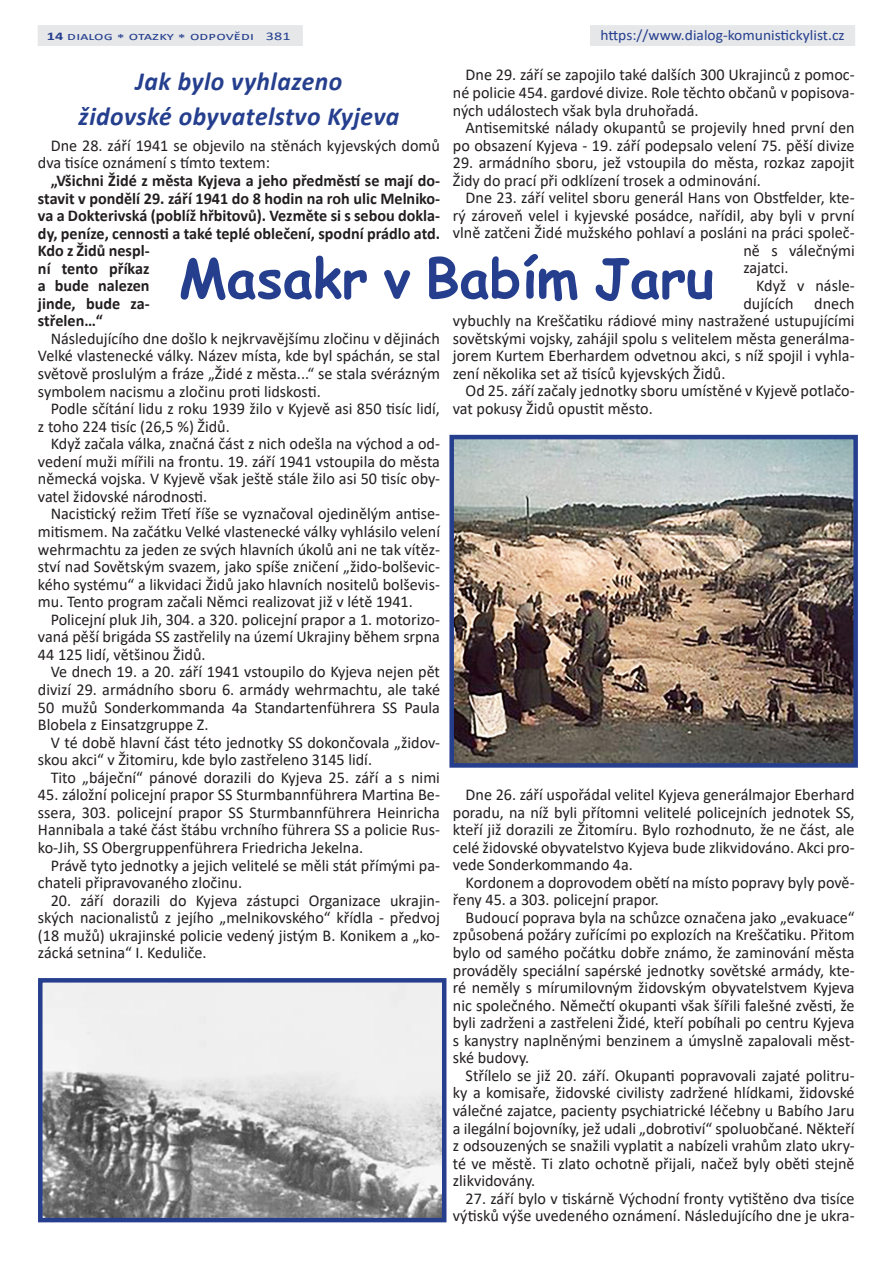
<style>
.page{position:relative;width:893px;height:1263px;background:#fff}
.page>*{position:absolute;margin:0;border:0;box-sizing:border-box;transform-origin:0 0}
.dialog_1{font:700 54px "Comic Sans MS";color:#253f8e}
.mezititulky{font:italic 700 26.25px "Calibri";letter-spacing:.02em;color:#253f8e}
.zakladni_dialog{font:16.5px/17.5px "Calibri";color:#231f20;text-align:justify}
.zakladni_dialog-2{font:700 16.5px/17.5px "Calibri";color:#231f20}
.zakladni_dialog-3{font:14.85px "Calibri";color:#253f8e;scale:1.04 1}
.zakladni_dialog-4{font:11.7px "Calibri";letter-spacing:.01em;color:#253f8e;scale:1.38 1}
.s1{font-weight:700}
</style>
<div class="page">
<div style="left:38px;top:26px;width:264px;height:20px;background:#e6e7e9"></div>
<div style="left:590px;top:26px;width:265px;height:20px;background:#e6e7e9"></div>
<img style="left:454px;top:440px;width:399px;height:323px">
<div style="left:449px;top:435px;width:409px;height:333px;border:4px solid #253f8e"></div>
<img style="left:43px;top:983px;width:398px;height:234px">
<div style="left:38px;top:978px;width:408px;height:244px;border:4px solid #253f8e"></div>
<p class="zakladni_dialog-4" style="left:47px;top:28px;width:178px"><span class="s1">14</span> dialog * otazky * odpovědi 381</p>
<p class="zakladni_dialog-3" style="left:600px;top:25px;width:236px">https://www.dialog-komunistickylist.cz</p>
<p class="mezititulky" style="left:136px;top:63px;width:208px">Jak bylo vyhlazeno</p>
<p class="mezititulky" style="left:79px;top:98px;width:322px">židovské obyvatelstvo Kyjeva</p>
<p class="zakladni_dialog" style="left:38px;top:136px;width:404px;text-indent:13px">Dne 28. září 1941 se objevilo na stěnách kyjevských domů dva tisíce oznámení s tímto textem:</p>
<p class="zakladni_dialog-2" style="left:38px;top:171px;width:404px;text-indent:13px">„Všichni Židé z města Kyjeva a jeho předměstí se mají do&shy;stavit v pondělí 29. září 1941 do 8 hodin na roh ulic Melniko&shy;va a Dokterivská (poblíž hřbitovů). Vezměte si s sebou dokla&shy;dy, peníze, cennosti a také teplé oblečení, spodní prádlo atd.<br>Kdo z Židů nespl-<br>ní tento příkaz<br>a bude nalezen<br>jinde, bude za-<br>střelen…“</p>
<p class="zakladni_dialog" style="left:38px;top:329px;width:404px;text-indent:13px">Následujícího dne došlo k nejkrvavějšímu zločinu v dějinách Velké vlastenecké války. Název místa, kde byl spáchán, se stal světově proslulým a fráze „Židé z města...“ se stala svérázným symbolem nacismu a zločinu proti lidskosti.</p>
<p class="zakladni_dialog" style="left:38px;top:399px;width:403px;text-indent:13px">Podle sčítání lidu z roku 1939 žilo v Kyjevě asi 850 tisíc lidí, z toho 224 tisíc (26,5 %) Židů.</p>
<p class="zakladni_dialog" style="left:38px;top:435px;width:404px;text-indent:13px">Když začala válka, značná část z nich odešla na východ a od&shy;vedení muži mířili na frontu. 19. září 1941 vstoupila do města německá vojska. V Kyjevě však ještě stále žilo asi 50 tisíc oby&shy;vatel židovské národnosti.</p>
<p class="zakladni_dialog" style="left:38px;top:505px;width:404px;text-indent:13px">Nacistický režim Třetí říše se vyznačoval ojedinělým antise&shy;mitismem. Na začátku Velké vlastenecké války vyhlásilo velení wehrmachtu za jeden ze svých hlavních úkolů ani ne tak vítěz&shy;ství nad Sovětským svazem, jako spíše zničení „žido-bolševic&shy;kého systému“ a likvidaci Židů jako hlavních nositelů bolševis&shy;mu. Tento program začali Němci realizovat již v létě 1941.</p>
<p class="zakladni_dialog" style="left:38px;top:610px;width:404px;text-indent:13px">Policejní pluk Jih, 304. a 320. policejní prapor a 1. motorizo&shy;vaná pěší brigáda SS zastřelily na území Ukrajiny během srpna 44 125 lidí, většinou Židů.</p>
<p class="zakladni_dialog" style="left:38px;top:663px;width:404px;text-indent:13px">Ve dnech 19. a 20. září 1941 vstoupilo do Kyjeva nejen pět divizí 29. armádního sboru 6. armády wehrmachtu, ale také 50 mužů Sonderkommanda 4a Standartenführera SS Paula Blobela z Einsatzgruppe Z.</p>
<p class="zakladni_dialog" style="left:38px;top:733px;width:404px;text-indent:13px">V té době hlavní část této jednotky SS dokončovala „židov&shy;skou akci“ v Žitomiru, kde bylo zastřeleno 3145 lidí.</p>
<p class="zakladni_dialog" style="left:51px;top:768px;width:391px">Tito „báječní“ pánové dorazili do Kyjeva 25. září a s nimi</p>
<p class="zakladni_dialog" style="left:38px;top:786px;width:404px">45. záložní policejní prapor SS Sturmbannführera Martina Be&shy;ssera, 303. policejní prapor SS Sturmbannführera Heinricha Hannibala a také část štábu vrchního führera SS a policie Rus&shy;ko-Jih, SS Obergruppenführera Friedricha Jekelna.</p>
<p class="zakladni_dialog" style="left:38px;top:856px;width:404px;text-indent:13px">Právě tyto jednotky a jejich velitelé se měli stát přímými pa&shy;chateli připravovaného zločinu.</p>
<p class="zakladni_dialog" style="left:38px;top:891px;width:404px;text-indent:13px">20. září dorazili do Kyjeva zástupci Organizace ukrajin&shy;ských nacionalistů z jejího „melnikovského“ křídla - předvoj (18 mužů) ukrajinské policie vedený jistým B. Konikem a „ko&shy;zácká setnina“ I. Keduliče.</p>
<p class="zakladni_dialog" style="left:453px;top:66px;width:403px;text-indent:13px">Dne 29. září se zapojilo také dalších 300 Ukrajinců z pomoc&shy;né policie 454. gardové divize. Role těchto občanů v popisova&shy;ných událostech však byla druhořadá.</p>
<p class="zakladni_dialog" style="left:453px;top:118px;width:403px;text-align:right">Antisemitské nálady okupantů se projevily hned první den po obsazení Kyjeva - 19. září podepsalo velení 75. pěší divize</p>
<p class="zakladni_dialog" style="left:453px;top:153px;width:403px">29. armádního sboru, jež vstoupila do města, rozkaz zapojit<br>Židy do prací při odklízení trosek a odminování.</p>
<p class="zakladni_dialog" style="left:466px;top:189px;width:391px">Dne 23. září velitel sboru generál Hans von Obstfelder, kte-</p>
<p class="zakladni_dialog" style="left:453px;top:206px;width:403px">rý zároveň velel i kyjevské posádce, nařídil, aby byli v první</p>
<p class="zakladni_dialog" style="left:453px;top:224px;width:403px">vlně zatčeni Židé mužského pohlaví a posláni na práci společ-</p>
<p class="zakladni_dialog" style="left:743px;top:241px;width:113px">ně s válečnými</p>
<p class="zakladni_dialog" style="left:743px;top:259px;width:47px">zajatci.</p>
<p class="zakladni_dialog" style="left:756px;top:276px;width:100px">Když v násle-</p>
<p class="zakladni_dialog" style="left:743px;top:294px;width:113px">dujících dnech</p>
<p class="zakladni_dialog" style="left:453px;top:311px;width:403px">vybuchly na Kreščatiku rádiové miny nastražené ustupujícími</p>
<p class="zakladni_dialog" style="left:453px;top:329px;width:403px">sovětskými vojsky, zahájil spolu s velitelem města generálma-</p>
<p class="zakladni_dialog" style="left:453px;top:347px;width:403px">jorem Kurtem Eberhardem odvetnou akci, s níž spojil i vyhla-</p>
<p class="zakladni_dialog" style="left:453px;top:364px;width:274px">zení několika set až tisíců kyjevských Židů.</p>
<p class="zakladni_dialog" style="left:453px;top:382px;width:403px;text-indent:13px">Od 25. září začaly jednotky sboru umístěné v Kyjevě potlačo&shy;vat pokusy Židů opustit město.</p>
<p class="dialog_1" style="left:179px;top:238px;width:537px">Masakr v Babím Jaru</p>
<p class="zakladni_dialog" style="left:453px;top:785px;width:403px;text-indent:13px">Dne 26. září uspořádal velitel Kyjeva generálmajor Eberhard poradu, na níž byli přítomni velitelé policejních jednotek SS, kteří již dorazili ze Žitomíru. Bylo rozhodnuto, že ne část, ale celé židovské obyvatelstvo Kyjeva bude zlikvidováno. Akci pro&shy;vede Sonderkommando 4a.</p>
<p class="zakladni_dialog" style="left:453px;top:873px;width:403px;text-indent:13px">Kordonem a doprovodem obětí na místo popravy byly pově&shy;řeny 45. a 303. policejní prapor.</p>
<p class="zakladni_dialog" style="left:453px;top:908px;width:403px;text-indent:13px">Budoucí poprava byla na schůzce označena jako „evakuace“ způsobená požáry zuřícími po explozích na Kreščatiku. Přitom bylo od samého počátku dobře známo, že zaminování města prováděly speciální sapérské jednotky sovětské armády, kte&shy;ré neměly s mírumilovným židovským obyvatelstvem Kyjeva nic společného. Němečtí okupanti však šířili falešné zvěsti, že byli zadrženi a zastřeleni Židé, kteří pobíhali po centru Kyjeva s kanystry naplněnými benzinem a úmyslně zapalovali měst&shy;ské budovy.</p>
<p class="zakladni_dialog" style="left:453px;top:1066px;width:403px;text-indent:13px">Střílelo se již 20. září. Okupanti popravovali zajaté politru&shy;ky a komisaře, židovské civilisty zadržené hlídkami, židovské válečné zajatce, pacienty psychiatrické léčebny u Babího Jaru a ilegální bojovníky, jež udali „dobrotiví“ spoluobčané. Někteří z odsouzených se snažili vyplatit a nabízeli vrahům zlato ukry&shy;té ve městě. Ti zlato ochotně přijali, načež byly oběti stejně zlikvidovány.</p>
<p class="zakladni_dialog" style="left:453px;top:1189px;width:403px;text-align:right">27. září bylo v tiskárně Východní fronty vytištěno dva tisíce výtisků výše uvedeného oznámení. Následujícího dne je ukra-</p>
</div>
